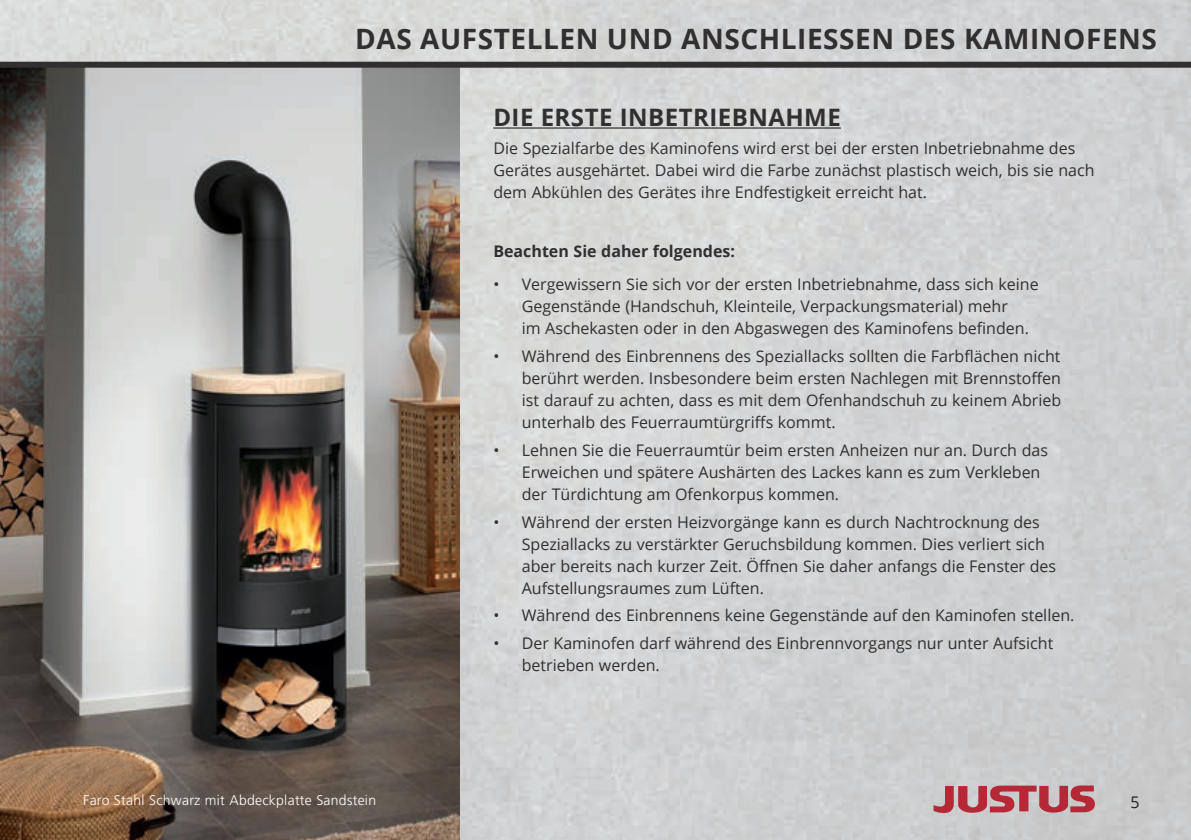
<style>
.page{position:relative;width:1191px;height:840px;background:#fff}
.page>*{position:absolute;margin:0;border:0;box-sizing:border-box;transform-origin:0 0}
.t1{font:700 28px "Open Sans";letter-spacing:.02em;color:#312f30}
.t2{font:700 24px "Open Sans";letter-spacing:.02em;color:#312f30}
.t3{font:16px/22px "Open Sans";color:#312f30}
.t4{font:700 16px "Open Sans";color:#312f30}
.t5{font:16px "Open Sans";color:#231f20}
.t6{font:300 14px "Frutiger LT Std";letter-spacing:.02em;color:#fff}
</style>
<div class="page">
<img style="left:0;top:0;width:1191px;height:839px">
<svg style="left:933px;top:785px;width:162px;height:28px;background:#bf7079"></svg>
<hr style="left:493px;top:127px;width:348px;height:1px;background:#312f30">
<img style="left:0;top:68px;width:459px;height:771px">
<div style="left:0;top:62px;width:1191px;height:6px;background:#312f30"></div>
<h1 class="t1" style="left:355px;top:19px;width:803px">DAS AUFSTELLEN UND ANSCHLIESSEN DES KAMINOFENS</h1>
<h2 class="t2" style="left:493px;top:100px;width:349px">DIE ERSTE INBETRIEBNAHME</h2>
<p class="t3" style="left:493px;top:137px;width:603px">Die Spezialfarbe des Kaminofens wird erst bei der ersten Inbetriebnahme des<br>Gerätes ausgehärtet. Dabei wird die Farbe zunächst plastisch weich, bis sie nach dem Abkühlen des Gerätes ihre Endfestigkeit erreicht hat.</p>
<p class="t4" style="left:493px;top:240px;width:243px">Beachten Sie daher folgendes:</p>
<p class="t3" style="left:522px;top:273px;width:518px;text-indent:-28px">• Vergewissern Sie sich vor der ersten Inbetriebnahme, dass sich keine<br>Gegenstände (Handschuh, Kleinteile, Verpackungsmaterial) mehr<br>im Aschekasten oder in den Abgaswegen des Kaminofens befinden.</p>
<p class="t3" style="left:522px;top:345px;width:541px;text-align:justify;text-indent:-28px">• Während des Einbrennens des Speziallacks sollten die Farbflächen nicht berührt werden. Insbesondere beim ersten Nachlegen mit Brennstoffen ist darauf zu achten, dass es mit dem Ofenhandschuh zu keinem Abrieb unterhalb des Feuerraumtürgriffs kommt.</p>
<p class="t3" style="left:522px;top:438px;width:528px;text-indent:-28px">• Lehnen Sie die Feuerraumtür beim ersten Anheizen nur an. Durch das<br>Erweichen und spätere Aushärten des Lackes kann es zum Verkleben der Türdichtung am Ofenkorpus kommen.</p>
<p class="t3" style="left:522px;top:510px;width:536px;text-indent:-28px">• Während der ersten Heizvorgänge kann es durch Nachtrocknung des Speziallacks zu verstärkter Geruchsbildung kommen. Dies verliert sich aber bereits nach kurzer Zeit. Öffnen Sie daher anfangs die Fenster des Aufstellungsraumes zum Lüften.</p>
<p class="t3" style="left:493px;top:604px;width:582px">• Während des Einbrennens keine Gegenstände auf den Kaminofen stellen.</p>
<p class="t3" style="left:522px;top:631px;width:533px;text-indent:-28px">• Der Kaminofen darf während des Einbrennvorgangs nur unter Aufsicht betrieben werden.</p>
<p class="t6" style="left:83px;top:791px;width:294px">Faro Stahl Schwarz mit Abdeckplatte Sandstein</p>
<p class="t5" style="left:1130px;top:790px;width:11px">5</p>
</div>
